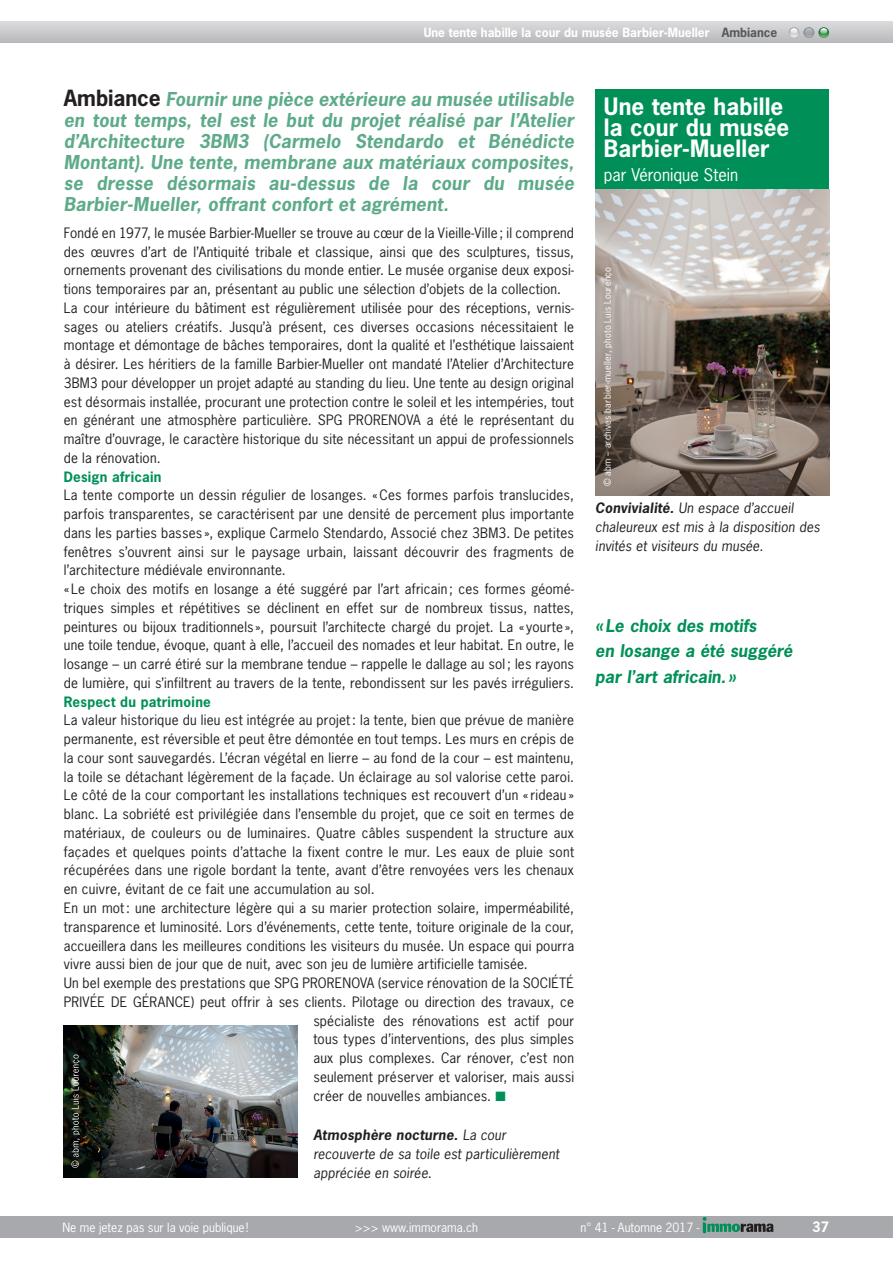
<style>
.page{position:relative;width:893px;height:1263px;background:#fff}
.page>*{position:absolute;margin:0;border:0;box-sizing:border-box;transform-origin:0 0}
._001_Titre{font:700 22.5px/21px "News Gothic Std";letter-spacing:.005em;color:#fff}
._01_Chapeau{font:italic 700 18px/21px "News Gothic Std";letter-spacing:.01em;color:#5dab88;text-align:justify}
._04_Exergue{font:italic 700 16.5px/25.5px "News Gothic Std";color:#009057}
._002_par{font:16.5px "News Gothic Std";color:#fff}
._02_Texte{font:13.5px/18.8px "News Gothic Std";letter-spacing:.015em;color:#231f20;text-align:justify}
._09_Légende{font:italic 13.5px/18.8px "News Gothic Std";letter-spacing:.01em;color:#231f20}
._03_Sous_titre{font:700 13.5px "News Gothic Std";letter-spacing:.02em;color:#009057}
.Pied_de_page_droite{font:700 13.5px "News Gothic Std";color:#fff}
.Pied_de_page_droite-2{font:12px "News Gothic Std";color:#fff}
.Tetiere_page_gauche{font:700 12px "News Gothic Std";color:#fff}
._08_Copyright{font:9px "News Gothic Std";letter-spacing:.03em;color:#fff}
.s1{color:#57585a}
.s2{font-style:normal;font-size:21px;color:#231f20}
.s3{color:#009057}
.s4{font-weight:700}
</style>
<div class="page">
<div style="left:0;top:21px;width:893px;height:22px;background:linear-gradient(to bottom,#dcdcde,#b9babd)"></div>
<div style="left:0;top:1216px;width:893px;height:21px;background:#a8a9ad"></div>
<svg style="left:789px;top:27px;width:40px;height:11px"></svg>
<svg style="left:703px;top:1217px;width:71px;height:16px"></svg>
<img style="left:595px;top:189px;width:234px;height:306px">
<div style="left:595px;top:89px;width:234px;height:100px;background:#009057"></div>
<img style="left:64px;top:1026px;width:234px;height:152px">
<svg style="left:71px;top:1054px;width:9px;height:114px"></svg>
<p class="Tetiere_page_gauche" style="left:424px;top:25px;width:355px">Une tente habille la cour du musée Barbier-Mueller <span class="s1">Ambiance</span></p>
<p class="_01_Chapeau" style="left:64px;top:88px;width:512px"><span class="s2">Ambiance</span> Fournir une pièce extérieure au musée utilisable en tout temps, tel est le but du projet réalisé par l’Atelier d’Architecture 3BM3 (Carmelo Stendardo et Bénédicte Montant). Une tente, membrane aux matériaux composites, se dresse désormais au-dessus de la cour du musée Barbier-Mueller, offrant confort et agrément.</p>
<p class="_02_Texte" style="left:64px;top:223px;width:512px">Fondé en 1977, le musée Barbier-Mueller se trouve au cœur de la Vieille-Ville; il comprend des œuvres d’art de l’Antiquité tribale et classique, ainsi que des sculptures, tissus, ornements provenant des civilisations du monde entier. Le musée organise deux exposi&shy;tions temporaires par an, présentant au public une sélection d’objets de la collection.</p>
<p class="_02_Texte" style="left:64px;top:298px;width:512px">La cour intérieure du bâtiment est régulièrement utilisée pour des réceptions, vernis&shy;sages ou ateliers créatifs. Jusqu’à présent, ces diverses occasions nécessitaient le montage et démontage de bâches temporaires, dont la qualité et l’esthétique laissaient à désirer. Les héritiers de la famille Barbier-Mueller ont mandaté l’Atelier d’Architecture 3BM3 pour développer un projet adapté au standing du lieu. Une tente au design original est désormais installée, procurant une protection contre le soleil et les intempéries, tout en générant une atmosphère particulière. SPG PRORENOVA a été le représentant du maître d’ouvrage, le caractère historique du site nécessitant un appui de professionnels de la rénovation.</p>
<p class="_03_Sous_titre" style="left:64px;top:468px;width:99px">Design africain</p>
<p class="_02_Texte" style="left:64px;top:486px;width:512px">La tente comporte un dessin régulier de losanges. «Ces formes parfois translucides, parfois transparentes, se caractérisent par une densité de percement plus importante dans les parties basses », explique Carmelo Stendardo, Associé chez 3BM3. De petites fenêtres s’ouvrent ainsi sur le paysage urbain, laissant découvrir des fragments de l’architecture médiévale environnante.</p>
<p class="_02_Texte" style="left:64px;top:580px;width:512px">«Le choix des motifs en losange a été suggéré par l’art africain ; ces formes géomé&shy;triques simples et répétitives se déclinent en effet sur de nombreux tissus, nattes, peintures ou bijoux traditionnels», poursuit l’architecte chargé du projet. La «yourte», une toile tendue, évoque, quant à elle, l’accueil des nomades et leur habitat. En outre, le losange – un carré étiré sur la membrane tendue – rappelle le dallage au sol; les rayons de lumière, qui s’infiltrent au travers de la tente, rebondissent sur les pavés irréguliers.</p>
<p class="_03_Sous_titre" style="left:64px;top:693px;width:149px">Respect du patrimoine</p>
<p class="_02_Texte" style="left:64px;top:711px;width:512px">La valeur historique du lieu est intégrée au projet: la tente, bien que prévue de manière permanente, est réversible et peut être démontée en tout temps. Les murs en crépis de la cour sont sauvegardés. L’écran végétal en lierre – au fond de la cour – est maintenu, la toile se détachant légèrement de la façade. Un éclairage au sol valorise cette paroi.<br>Le côté de la cour comportant les installations techniques est recouvert d’un « rideau » blanc. La sobriété est privilégiée dans l’ensemble du projet, que ce soit en termes de matériaux, de couleurs ou de luminaires. Quatre câbles suspendent la structure aux façades et quelques points d’attache la fixent contre le mur. Les eaux de pluie sont récupérées dans une rigole bordant la tente, avant d’être renvoyées vers les chenaux en cuivre, évitant de ce fait une accumulation au sol.</p>
<p class="_02_Texte" style="left:64px;top:898px;width:512px">En un mot: une architecture légère qui a su marier protection solaire, imperméabilité, transparence et luminosité. Lors d’événements, cette tente, toiture originale de la cour, accueillera dans les meilleures conditions les visiteurs du musée. Un espace qui pourra vivre aussi bien de jour que de nuit, avec son jeu de lumière artificielle tamisée.</p>
<p class="_02_Texte" style="left:64px;top:973px;width:512px">Un bel exemple des prestations que SPG PRORENOVA (service rénovation de la SOCIÉTÉ</p>
<p class="_02_Texte" style="left:64px;top:992px;width:512px">PRIVÉE DE GÉRANCE) peut offrir à ses clients. Pilotage ou direction des travaux, ce</p>
<p class="_02_Texte" style="left:313px;top:1011px;width:262px">spécialiste des rénovations est actif pour</p>
<p class="_02_Texte" style="left:313px;top:1030px;width:262px">tous types d’interventions, des plus simples</p>
<p class="_02_Texte" style="left:313px;top:1048px;width:262px">aux plus complexes. Car rénover, c’est non</p>
<p class="_02_Texte" style="left:313px;top:1067px;width:262px">seulement préserver et valoriser, mais aussi</p>
<p class="_02_Texte" style="left:313px;top:1086px;width:194px">créer de nouvelles ambiances. <span class="s3">■</span></p>
<p class="_09_Légende" style="left:313px;top:1126px;width:247px"><span class="s4">Atmosphère nocturne.</span> La cour recouverte de sa toile est particulièrement appréciée en soirée.</p>
<p class="_001_Titre" style="left:604px;top:96px;width:187px">Une tente habille la cour du musée<br>Barbier-Mueller</p>
<p class="_002_par" style="left:604px;top:164px;width:136px">par Véronique Stein</p>
<p class="_08_Copyright" style="left:602px;top:486px;width:220px;rotate:-90deg">© abm – archives barbier-mueller, photo Luis Lourenço</p>
<p class="_09_Légende" style="left:595px;top:499px;width:226px"><span class="s4">Convivialité.</span> Un espace d’accueil chaleureux est mis à la disposition des invités et visiteurs du musée.</p>
<p class="_04_Exergue" style="left:595px;top:613px;width:199px">«Le choix des motifs<br>en losange a été suggéré par l’art africain. »</p>
<p class="Pied_de_page_droite-2" style="left:63px;top:1219px;width:187px">Ne me jetez pas sur la voie publique!</p>
<p class="Pied_de_page_droite-2" style="left:355px;top:1219px;width:125px">&gt;&gt;&gt; www.immorama.ch</p>
<p class="Pied_de_page_droite-2" style="left:581px;top:1219px;width:120px">n° 41 - Automne 2017 -</p>
<p class="Pied_de_page_droite" style="left:812px;top:1218px;width:18px">37</p>
</div>
